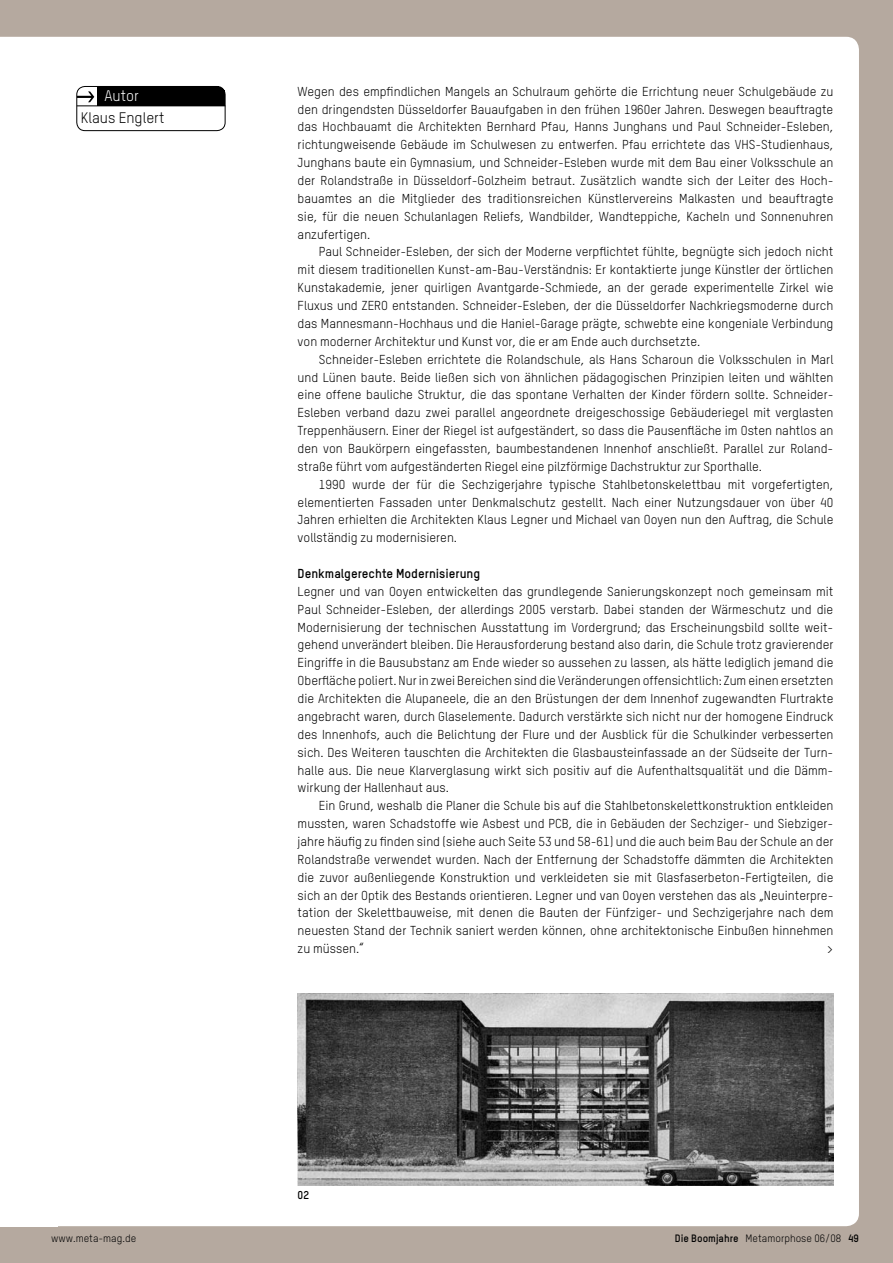
<style>
.page{position:relative;width:893px;height:1263px;background:#b5a99f}
.page>*{position:absolute;margin:0;border:0;box-sizing:border-box;transform-origin:0 0}
.t1{font:15px "TSTAR";color:#000}
.t2{font:15px "TSTAR";color:#fff}
.t3{font:12.75px/17.9px "TSTAR";color:#000;text-align:justify}
.t4{font:900 12.75px "TSTAR";color:#000}
.t5{font:900 11.25px "TSTAR";color:#000}
.t6{font:10.5px "TSTAR";color:#000}
.s1{font-weight:900}
</style>
<div class="page">
<div style="left:58px;top:37px;width:801px;height:1189px;background:#fff"></div>
<div style="left:0;top:37px;width:58px;height:1189px;background:#fff"></div>
<div style="left:76px;top:86px;width:150px;height:45px;border:1px solid #000;border-radius:8px"></div>
<div style="left:98px;top:86px;width:121px;height:20px;background:#000"></div>
<hr style="left:77px;top:106px;width:148px;height:1px;background:#000">
<svg style="left:77px;top:91px;width:17px;height:11px"></svg>
<div style="left:219px;top:92px;width:6px;height:14px;background:#000"></div>
<svg style="left:219px;top:87px;width:5px;height:5px"></svg>
<img style="left:298px;top:993px;width:535px;height:192px">
<p class="t2" style="left:104px;top:87px;width:36px">Autor</p>
<p class="t1" style="left:81px;top:109px;width:85px">Klaus Englert</p>
<p class="t3" style="left:298px;top:82px;width:537px">Wegen des empfindlichen Mangels an Schulraum gehörte die Errichtung neuer Schulgebäude zu den dringendsten Düsseldorfer Bauaufgaben in den frühen 1960er Jahren. Deswegen beauftragte das Hochbauamt die Architekten Bernhard Pfau, Hanns Junghans und Paul Schneider-Esleben, richtungweisende Gebäude im Schulwesen zu entwerfen. Pfau errichtete das VHS-Studienhaus, Junghans baute ein Gymnasium, und Schneider-Esleben wurde mit dem Bau einer Volksschule an der Rolandstraße in Düsseldorf-Golzheim betraut. Zusätzlich wandte sich der Leiter des Hoch&shy;bauamtes an die Mitglieder des traditionsreichen Künstlervereins Malkasten und beauftragte sie, für die neuen Schulanlagen Reliefs, Wandbilder, Wandteppiche, Kacheln und Sonnenuhren anzufertigen.</p>
<p class="t3" style="left:298px;top:243px;width:537px;text-indent:21px">Paul Schneider-Esleben, der sich der Moderne verpflichtet fühlte, begnügte sich jedoch nicht mit diesem traditionellen Kunst-am-Bau-Verständnis: Er kontaktierte junge Künstler der örtlichen Kunstakademie, jener quirligen Avantgarde-Schmiede, an der gerade experimentelle Zirkel wie Fluxus und ZERO entstanden. Schneider-Esleben, der die Düsseldorfer Nachkriegsmoderne durch das Mannesmann-Hochhaus und die Haniel-Garage prägte, schwebte eine kongeniale Verbindung von moderner Architektur und Kunst vor, die er am Ende auch durchsetzte.</p>
<p class="t3" style="left:298px;top:350px;width:537px;text-indent:21px">Schneider-Esleben errichtete die Rolandschule, als Hans Scharoun die Volksschulen in Marl und Lünen baute. Beide ließen sich von ähnlichen pädagogischen Prinzipien leiten und wählten eine offene bauliche Struktur, die das spontane Verhalten der Kinder fördern sollte. Schneider-Esleben verband dazu zwei parallel angeordnete dreigeschossige Gebäuderiegel mit verglasten Treppenhäusern. Einer der Riegel ist aufgeständert, so dass die Pausenfläche im Osten nahtlos an den von Baukörpern eingefassten, baumbestandenen Innenhof anschließt. Parallel zur Roland&shy;straße führt vom aufgeständerten Riegel eine pilzförmige Dachstruktur zur Sporthalle.</p>
<p class="t3" style="left:298px;top:475px;width:537px;text-indent:21px">1990 wurde der für die Sechzigerjahre typische Stahlbetonskelettbau mit vorgefertigten, elementierten Fassaden unter Denkmalschutz gestellt. Nach einer Nutzungsdauer von über 40<br>Jahren erhielten die Architekten Klaus Legner und Michael van Ooyen nun den Auftrag, die Schule vollständig zu modernisieren.</p>
<p class="t4" style="left:298px;top:566px;width:184px">Denkmalgerechte Modernisierung</p>
<p class="t3" style="left:298px;top:582px;width:537px">Legner und van Ooyen entwickelten das grundlegende Sanierungskonzept noch gemeinsam mit Paul Schneider-Esleben, der allerdings 2005 verstarb. Dabei standen der Wärmeschutz und die Modernisierung der technischen Ausstattung im Vordergrund; das Erscheinungsbild sollte weit&shy;gehend unverändert bleiben. Die Herausforderung bestand also darin, die Schule trotz gravierender Eingriffe in die Bausubstanz am Ende wieder so aussehen zu lassen, als hätte lediglich jemand die Oberfläche poliert. Nur in zwei Bereichen sind die Veränderungen offensichtlich: Zum einen ersetzten die Architekten die Alupaneele, die an den Brüstungen der dem Innenhof zugewandten Flurtrakte angebracht waren, durch Glaselemente. Dadurch verstärkte sich nicht nur der homogene Eindruck des Innenhofs, auch die Belichtung der Flure und der Ausblick für die Schulkinder verbesserten sich. Des Weiteren tauschten die Architekten die Glasbausteinfassade an der Südseite der Turn&shy;halle aus. Die neue Klarverglasung wirkt sich positiv auf die Aufenthaltsqualität und die Dämm&shy;wirkung der Hallenhaut aus.</p>
<p class="t3" style="left:298px;top:797px;width:537px;text-indent:21px">Ein Grund, weshalb die Planer die Schule bis auf die Stahlbetonskelettkonstruktion entkleiden mussten, waren Schadstoffe wie Asbest und PCB, die in Gebäuden der Sechziger- und Siebziger&shy;jahre häufig zu finden sind (siehe auch Seite 53 und 58-61) und die auch beim Bau der Schule an der Rolandstraße verwendet wurden. Nach der Entfernung der Schadstoffe dämmten die Architekten die zuvor außenliegende Konstruktion und verkleideten sie mit Glasfaserbeton-Fertigteilen, die sich an der Optik des Bestands orientieren. Legner und van Ooyen verstehen das als „Neuinterpre&shy;tation der Skelettbauweise, mit denen die Bauten der Fünfziger- und Sechzigerjahre nach dem neuesten Stand der Technik saniert werden können, ohne architektonische Einbußen hinnehmen zu müssen.“</p>
<p class="t3" style="left:827px;top:939px;width:8px">&gt;</p>
<p class="t5" style="left:298px;top:1188px;width:13px">02</p>
<p class="t6" style="left:51px;top:1232px;width:87px">www.meta-mag.de</p>
<p class="t6" style="left:675px;top:1232px;width:186px"><span class="s1">Die Boomjahre</span> Metamorphose 06/08 <span class="s1">49</span></p>
</div>
